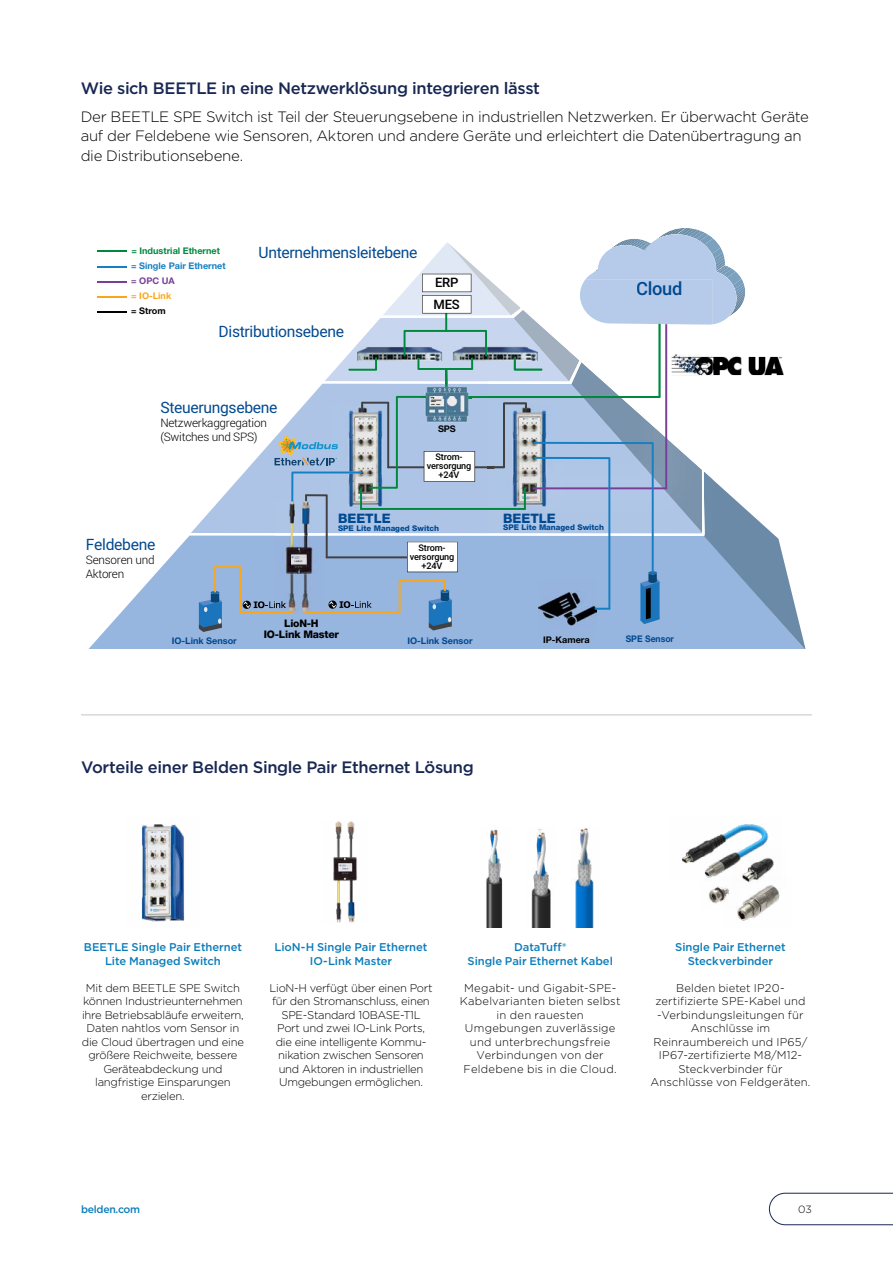
<style>
.page{position:relative;width:893px;height:1263px;background:#fff}
.page>*{position:absolute;margin:0;border:0;box-sizing:border-box;transform-origin:0 0}
.t1{font:500 18.3px "Roboto";letter-spacing:-.02em;color:#004990}
.t2{font:500 16.5px "Gotham";letter-spacing:-.02em;color:#182853}
.t3{font:15.6px "Roboto";letter-spacing:-.02em;color:#004990}
.t4{font:300 15px/19.5px "Gotham";letter-spacing:-.02em;color:#000}
.t5{font:800 13.05px "Helvetica Neue LT Pro";color:#004990}
.t6{font:500 13.05px "Roboto";letter-spacing:-.02em;color:#000}
.t7{font:300 11.7px/14.1px "Roboto";letter-spacing:-.02em;color:#000}
.t8{font:300 11.25px/13.5px "Gotham";letter-spacing:-.02em;color:#000;text-align:center}
.t9{font:300 11.25px/13.5px "Gotham";letter-spacing:.01em;color:#000;text-align:center}
.t10{font:300 11.25px/13.5px "Gotham";letter-spacing:.02em;color:#000;text-align:center}
.t11{font:500 11.25px/13.5px "Gotham";letter-spacing:-.005em;color:#0b7dbb;text-align:center}
.t12{font:800 10.5px/11.7px "Helvetica Neue LT Pro";letter-spacing:-.02em;color:#000;text-align:center}
.t13{font:500 10.5px "Gotham";letter-spacing:-.025em;color:#0b7dbb}
.t14{font:300 10.5px "Gotham";color:#000}
.t15{font:500 9.15px/9.1px "Roboto";letter-spacing:-.02em;color:#000;text-align:center}
.t16{font:700 9.15px "Helvetica Neue LT Pro";color:#004990}
.t17{font:700 9.15px "Helvetica Neue LT Pro";color:#00883d}
.t18{font:700 9.15px "Helvetica Neue LT Pro";color:#157fc3}
.t19{font:700 9.15px "Helvetica Neue LT Pro";color:#000}
.t20{font:700 9.15px "Helvetica Neue LT Pro";color:#004990;scale:.94 1}
.t21{font:700 9.15px "Helvetica Neue LT Pro";color:#faa61a}
.t22{font:700 9.15px "Helvetica Neue LT Pro";color:#793f98}
.t23{font:800 7.8px "Helvetica Neue LT Pro";color:#004990}
</style>
<div class="page">
<svg style="left:88px;top:535px;width:111px;height:114px;fill:#96b5df"></svg>
<hr style="left:97px;top:266px;width:29px;height:2px;background:#157fc3">
<hr style="left:97px;top:250px;width:29px;height:2px;background:#00883d">
<hr style="left:97px;top:281px;width:29px;height:2px;background:#793f98">
<hr style="left:97px;top:296px;width:29px;height:2px;background:#faa61a">
<hr style="left:97px;top:311px;width:29px;height:2px;background:#000">
<svg style="left:199px;top:228px;width:607px;height:421px"></svg>
<hr style="left:81px;top:714px;width:731px;height:1px;background:#d8d8da">
<img style="left:141px;top:824px;width:44px;height:98px">
<img style="left:333px;top:822px;width:24px;height:101px">
<img style="left:486px;top:829px;width:17px;height:98px">
<img style="left:531px;top:829px;width:20px;height:98px">
<img style="left:575px;top:828px;width:19px;height:99px">
<img style="left:737px;top:889px;width:43px;height:32px">
<img style="left:709px;top:886px;width:30px;height:24px">
<img style="left:733px;top:881px;width:44px;height:8px">
<img style="left:682px;top:824px;width:92px;height:57px">
<svg style="left:769px;top:1193px;width:124px;height:32px"></svg>
<h2 class="t2" style="left:81px;top:78px;width:461px">Wie sich BEETLE in eine Netzwerklösung integrieren lässt</h2>
<h3 class="t4" style="left:81px;top:106px;width:730px">Der BEETLE SPE Switch ist Teil der Steuerungsebene in industriellen Netzwerken. Er überwacht Geräte auf der Feldebene wie Sensoren, Aktoren und andere Geräte und erleichtert die Datenübertragung an die Distributionsebene.</h3>
<p class="t17" style="left:131px;top:245px;width:90px">= Industrial Ethernet</p>
<p class="t18" style="left:131px;top:260px;width:96px">= Single Pair Ethernet</p>
<p class="t22" style="left:131px;top:275px;width:45px">= OPC UA</p>
<p class="t19" style="left:131px;top:305px;width:36px">= Strom</p>
<p class="t21" style="left:131px;top:290px;width:41px">= IO-Link</p>
<h3 class="t3" style="left:259px;top:246px;width:160px">Unternehmensleitebene</h3>
<h3 class="t3" style="left:219px;top:325px;width:127px">Distributionsebene</h3>
<p class="t6" style="left:435px;top:277px;width:25px">ERP</p>
<p class="t6" style="left:434px;top:299px;width:28px">MES</p>
<h3 class="t3" style="left:160px;top:402px;width:119px">Steuerungsebene</h3>
<p class="t7" style="left:160px;top:416px;width:108px">Netzwerkaggregation (Switches und SPS)</p>
<p class="t19" style="left:438px;top:423px;width:19px">SPS</p>
<p class="t15" style="left:427px;top:453px;width:46px">Strom&shy;versorgung +24V</p>
<h3 class="t3" style="left:86px;top:538px;width:71px">Feldebene</h3>
<p class="t7" style="left:86px;top:552px;width:70px">Sensoren und<br>Aktoren</p>
<p class="t5" style="left:338px;top:510px;width:54px">BEETLE</p>
<p class="t23" style="left:338px;top:523px;width:102px">SPE Lite Managed Switch</p>
<p class="t15" style="left:410px;top:544px;width:46px">Strom&shy;versorgung +24V</p>
<p class="t5" style="left:503px;top:510px;width:54px">BEETLE</p>
<p class="t23" style="left:503px;top:523px;width:102px">SPE Lite Managed Switch</p>
<h1 class="t1" style="left:636px;top:281px;width:48px">Cloud</h1>
<p class="t12" style="left:264px;top:617px;width:77px">LioN-H<br>IO-Link Master</p>
<p class="t16" style="left:172px;top:635px;width:67px">IO-Link Sensor</p>
<p class="t20" style="left:626px;top:633px;width:53px">SPE Sensor</p>
<p class="t19" style="left:543px;top:634px;width:48px">IP-Kamera</p>
<p class="t16" style="left:407px;top:635px;width:67px">IO-Link Sensor</p>
<h2 class="t2" style="left:81px;top:756px;width:394px">Vorteile einer Belden Single Pair Ethernet Lösung</h2>
<p class="t11" style="left:84px;top:940px;width:160px">BEETLE Single Pair Ethernet<br>Lite Managed Switch</p>
<p class="t8" style="left:82px;top:980px;width:164px">Mit dem BEETLE SPE Switch können Industrieunternehmen ihre Betriebsabläufe erweitern,<br>Daten nahtlos vom Sensor in die Cloud übertragen und eine größere Reichweite, bessere<br>Geräteabdeckung und langfristige Einsparungen erzielen.</p>
<p class="t11" style="left:274px;top:940px;width:155px">LioN-H Single Pair Ethernet<br>IO-Link Master</p>
<p class="t8" style="left:270px;top:980px;width:164px">LioN-H verfügt über einen Port für den Stromanschluss, einen<br>SPE-Standard 10BASE-T1L<br>Port und zwei IO-Link Ports, die eine intelligente Kommu&shy;nikation zwischen Sensoren und Aktoren in industriellen<br>Umgebungen ermöglichen.</p>
<p class="t11" style="left:467px;top:940px;width:147px">DataTuff®<br>Single Pair Ethernet Kabel</p>
<p class="t10" style="left:460px;top:980px;width:162px">Megabit- und Gigabit-SPE-<br>Kabelvarianten bieten selbst in den rauesten<br>Umgebungen zuverlässige und unterbrechungsfreie<br>Verbindungen von der<br>Feldebene bis in die Cloud.</p>
<p class="t11" style="left:675px;top:940px;width:112px">Single Pair Ethernet<br>Steckverbinder</p>
<p class="t9" style="left:650px;top:980px;width:162px">Belden bietet IP20- zertifizierte SPE-Kabel und -Verbindungsleitungen für<br>Anschlüsse im<br>Reinraumbereich und IP65/<br>IP67-zertifizierte M8/M12-<br>Steckverbinder für<br>Anschlüsse von Feldgeräten.</p>
<p class="t13" style="left:81px;top:1202px;width:61px">belden.com</p>
<p class="t14" style="left:798px;top:1203px;width:15px">03</p>
</div>
